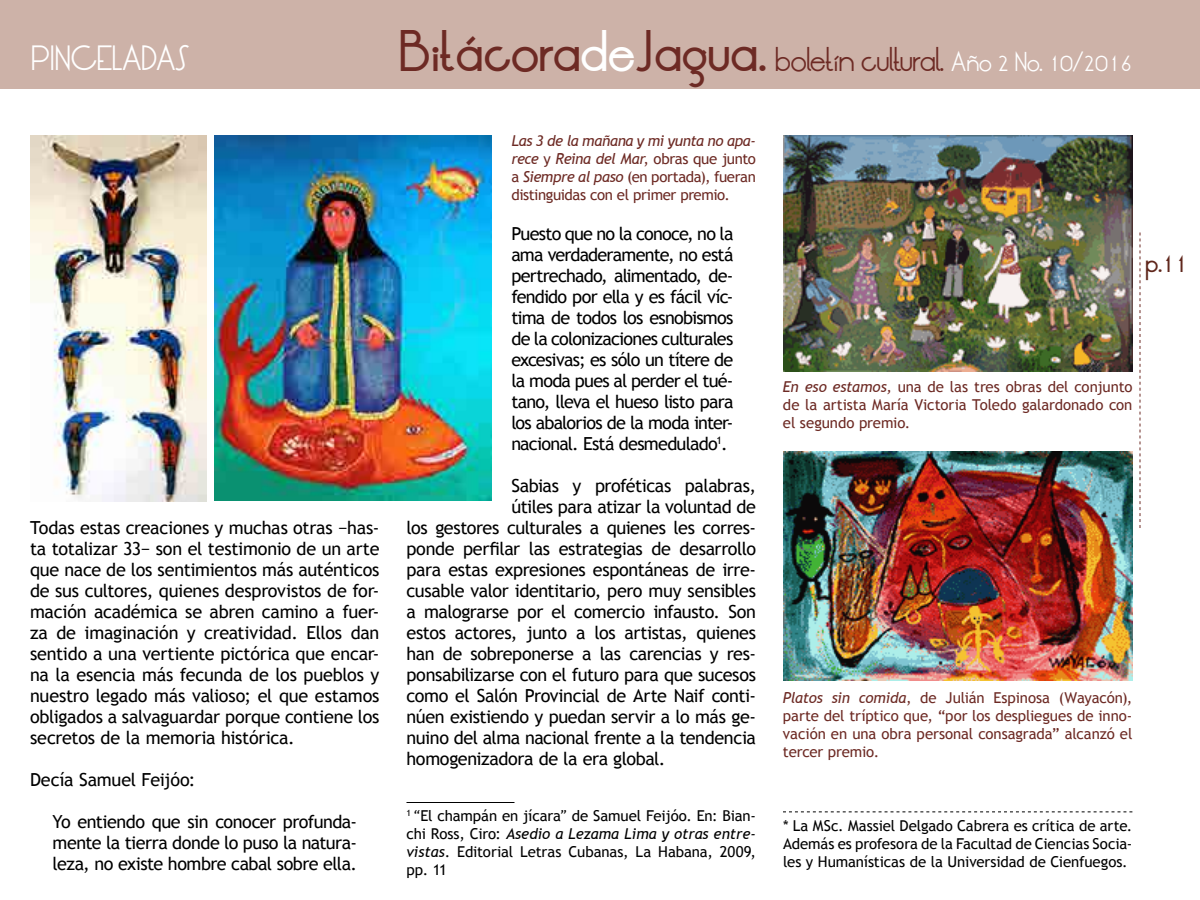
<style>
.page{position:relative;width:1200px;height:900px;background:#fff}
.page>*{position:absolute;margin:0;border:0;box-sizing:border-box;transform-origin:0 0}
.t1{font:27px "LT Oksana";color:#fff}
.t2{font:26.4px "LT Oksana";letter-spacing:-.025em;color:#6d2a24}
.t3{font:500 21px "LT Oksana";color:#5f261b}
.t4{font:18px/21px "Trebuchet MS";letter-spacing:-.025em;color:#000;text-align:justify}
.t5{font:15px/18px "Trebuchet MS";letter-spacing:-.01em;color:#6d2a24;text-align:justify}
.t6{font:15px/18px "Trebuchet MS";letter-spacing:-.01em;color:#000;text-align:justify}
.s1{font-weight:500;font-size:44.1px}
.s2{font-weight:500;font-size:44.1px;color:#fff}
.s3{font-size:21px;color:#fff}
.s4{font-style:italic}
.s5{font-family:"The Mix"}
</style>
<div class="page">
<div style="left:0;top:0;width:1200px;height:88px;background:#cdb2a8"></div>
<svg style="left:1140px;top:232px;width:1px;height:296px"></svg>
<svg style="left:783px;top:812px;width:349px;height:1px"></svg>
<hr style="left:406px;top:802px;width:108px;height:1px;background:#000">
<img style="left:30px;top:135px;width:177px;height:366px">
<img style="left:214px;top:135px;width:278px;height:366px">
<img style="left:783px;top:135px;width:349px;height:237px">
<img style="left:783px;top:452px;width:349px;height:229px">
<h1 class="t1" style="left:30px;top:37px;width:160px">PINCELADAS</h1>
<p class="t4" style="left:30px;top:517px;width:351px">Todas estas creaciones y muchas otras −has&shy;ta totalizar 33− son el testimonio de un arte que nace de los sentimientos más auténticos de sus cultores, quienes desprovistos de for&shy;mación académica se abren camino a fuer&shy;za de imaginación y creatividad. Ellos dan sentido a una vertiente pictórica que encar&shy;na la esencia más fecunda de los pueblos y nuestro legado más valioso; el que estamos obligados a salvaguardar porque contiene los secretos de la memoria histórica.</p>
<p class="t4" style="left:30px;top:769px;width:167px">Decía Samuel Feijóo:</p>
<p class="t4" style="left:52px;top:811px;width:306px">Yo entiendo que sin conocer profunda&shy;mente la tierra donde lo puso la natura&shy;leza, no existe hombre cabal sobre ella.</p>
<h2 class="t2" style="left:399px;top:40px;width:735px"><span class="s1">Bitácora</span><span class="s2">de</span><span class="s1">Jagua.</span> boletín cultural. <span class="s3">Año 2 No. 10/2016</span></h2>
<p class="t5" style="left:511px;top:132px;width:246px"><span class="s4">Las 3 de la mañana y mi yunta no apa&shy;rece</span> y <span class="s4">Reina del Mar</span>, obras que junto a <span class="s4">Siempre al paso</span> (en portada), fueran distinguidas con el primer premio.</p>
<p class="t4" style="left:511px;top:223px;width:224px">Puesto que no la conoce, no la ama verdaderamente, no está pertrechado, alimentado, de&shy;fendido por ella y es fácil víc&shy;tima de todos los esnobismos de la colonizaciones culturales excesivas; es sólo un títere de la moda pues al perder el tué&shy;tano, lleva el hueso listo para los abalorios de la moda inter&shy;nacional. Está desmedulado<sup>1</sup>.</p>
<p class="t4" style="left:511px;top:475px;width:246px">Sabias y proféticas palabras,</p>
<p class="t4" style="left:511px;top:496px;width:246px">útiles para atizar la voluntad de</p>
<p class="t4" style="left:407px;top:517px;width:351px">los gestores culturales a quienes les corres-</p>
<p class="t4" style="left:407px;top:538px;width:351px">ponde perfilar las estrategias de desarrollo</p>
<p class="t4" style="left:407px;top:559px;width:351px">para estas expresiones espontáneas de irre-</p>
<p class="t4" style="left:407px;top:580px;width:351px">cusable valor identitario, pero muy sensibles</p>
<p class="t4" style="left:407px;top:601px;width:351px">a malograrse por el comercio infausto. Son</p>
<p class="t4" style="left:407px;top:622px;width:351px">estos actores, junto a los artistas, quienes</p>
<p class="t4" style="left:407px;top:643px;width:351px">han de sobreponerse a las carencias y res-</p>
<p class="t4" style="left:407px;top:664px;width:351px">ponsabilizarse con el futuro para que sucesos</p>
<p class="t4" style="left:407px;top:685px;width:351px">como el Salón Provincial de Arte Naif conti-</p>
<p class="t4" style="left:407px;top:706px;width:351px">núen existiendo y puedan servir a lo más ge-</p>
<p class="t4" style="left:407px;top:727px;width:351px">nuino del alma nacional frente a la tendencia</p>
<p class="t4" style="left:407px;top:748px;width:260px">homogenizadora de la era global.</p>
<p class="t6" style="left:406px;top:806px;width:351px"><sup>1</sup> <span class="s5">“</span>El champán en jícara<span class="s5">”</span> de Samuel Feijóo. En: Bian&shy;chi Ross, Ciro: <span class="s4">Asedio a Lezama Lima y otras entre&shy;vistas</span>. Editorial Letras Cubanas, La Habana, 2009, pp. 11</p>
<p class="t3" style="left:1145px;top:246px;width:43px">p.11</p>
<p class="t5" style="left:783px;top:378px;width:351px"><span class="s4">En eso estamos,</span> una de las tres obras del conjunto de la artista María Victoria Toledo galardonado con el segundo premio.</p>
<p class="t5" style="left:783px;top:688px;width:351px"><span class="s4">Platos sin comida</span>, de Julián Espinosa (Wayacón), parte del tríptico que, “por los despliegues de inno&shy;vación en una obra personal consagrada” alcanzó el tercer premio.</p>
<p class="t6" style="left:783px;top:817px;width:351px">* La MSc. Massiel Delgado Cabrera es crítica de arte.<br>Además es profesora de la Facultad de Ciencias Socia&shy;les y Humanísticas de la Universidad de Cienfuegos.</p>
</div>
